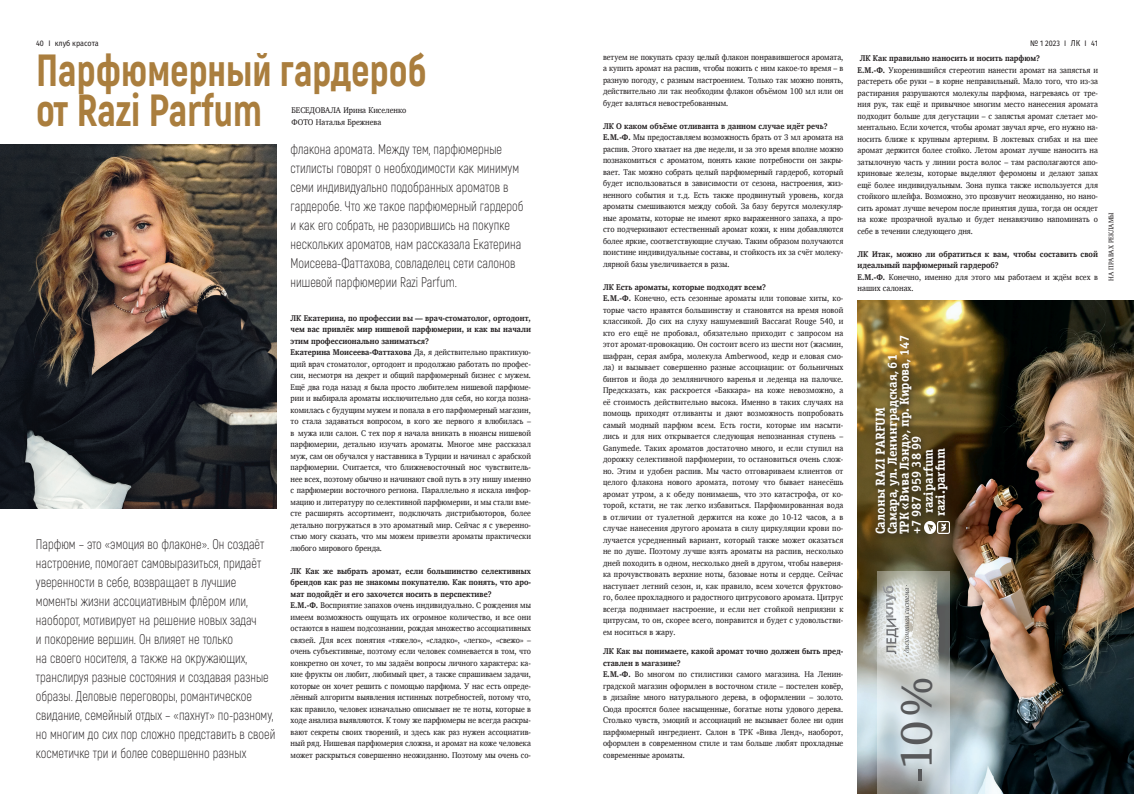
<style>
.page{position:relative;width:1134px;height:794px;background:#fff}
.page>*{position:absolute;margin:0;border:0;box-sizing:border-box;transform-origin:0 0}
.t1{font:800 45px/40px "Akrobat";color:#aa7e3e;scale:.9 1}
.t2{font:45px "Charis SIL";color:#57585a}
.t3{font:300 14px/19px "Akrobat";color:#231f20;scale:.9 1}
.t4{font:700 13px "Officina Serif CTT";color:#fff}
.t5{font:8.5px/11.5px "Charis SIL";color:#231f20;scale:.9 1}
.t6{font:700 8.5px/11.5px "Charis SIL";color:#231f20;scale:.9 1}
.t7{font:8px "Fira Sans";color:#231f20;scale:.9 1}
.t8{font:7px "Charis SIL";letter-spacing:.05em;color:#231f20;scale:.9 1}
.s1{font-size:8.5px}
.s2{font-weight:700}
.s3{font-weight:400}
.s4{font-size:50px}
</style>
<div class="page">
<img style="left:858px;top:301px;width:276px;height:493px">
<img style="left:0;top:144px;width:276px;height:364px">
<div style="left:872px;top:332px;width:83px;height:209px;background:#231f20;opacity:.75"></div>
<svg style="left:924px;top:522px;width:25px;height:11px"></svg>
<svg style="left:877px;top:571px;width:73px;height:223px;background:#bdc2c1"></svg>
<svg style="left:883px;top:586px;width:15px;height:68px"></svg>
<hr style="left:901px;top:585px;width:1px;height:71px;background:#fff">
<svg style="left:904px;top:585px;width:5px;height:71px"></svg>
<p class="t7" style="left:36px;top:38px;width:71px">40 I клуб красота</p>
<p class="t7" style="left:1030px;top:38px;width:77px">№ 1 2023 I <span class="s1">ЛК</span> I 41</p>
<p class="t5" style="left:603px;top:51px;width:269px;text-align:justify">ветуем не покупать сразу целый флакон понравившегося аромата, а купить аромат на распив, чтобы пожить с ним какое-то время – в разную погоду, с разным настроением. Только так можно понять, действительно ли так необходим флакон объёмом 100 мл или он будет валяться невостребованным.</p>
<p class="t5" style="left:603px;top:120px;width:269px"><span class="s2">ЛК О каком объёме отливанта в данном случае идёт речь?<br>Е.М.-Ф.</span> Мы предоставляем возможность брать от 3 мл аромата на распив. Этого хватает на две недели, и за это время вполне можно познакомиться с ароматом, понять какие потребности он закры&shy;вает. Так можно собрать целый парфюмерный гардероб, который будет использоваться в зависимости от сезона, настроения, жиз&shy;ненного события и т.д. Есть также продвинутый уровень, когда ароматы смешиваются между собой. За базу берутся молекуляр&shy;ные ароматы, которые не имеют ярко выраженного запаха, а про&shy;сто подчеркивают естественный аромат кожи, к ним добавляются более яркие, соответствующие случаю. Таким образом получаются поистине индивидуальные составы, и стойкость их за счёт молеку&shy;лярной базы увеличивается в разы.</p>
<p class="t5" style="left:603px;top:281px;width:269px"><span class="s2">ЛК Есть ароматы, которые подходят всем?<br>Е.М.-Ф.</span> Конечно, есть сезонные ароматы или топовые хиты, ко&shy;торые часто нравятся большинству и становятся на время новой классикой. До сих на слуху нашумевший Baccarat Rouge 540, и кто его ещё не пробовал, обязательно приходит с запросом на этот аромат-провокацию. Он состоит всего из шести нот (жасмин, шафран, серая амбра, молекула Amberwood, кедр и еловая смо&shy;ла) и вызывает совершенно разные ассоциации: от больничных бинтов и йода до земляничного варенья и леденца на палочке.<br>Предсказать, как раскроется «Баккара» на коже невозможно, а её стоимость действительно высока. Именно в таких случаях на помощь приходят отливанты и дают возможность попробовать самый модный парфюм всем. Есть гости, которые им насыти&shy;лись и для них открывается следующая непознанная ступень – Ganymede. Таких ароматов достаточно много, и если ступил на дорожку селективной парфюмерии, то остановиться очень слож&shy;но. Этим и удобен распив. Мы часто отговариваем клиентов от целого флакона нового аромата, потому что бывает нанесёшь аромат утром, а к обеду понимаешь, что это катастрофа, от ко&shy;торой, кстати, не так легко избавиться. Парфюмированная вода в отличии от туалетной держится на коже до 10-12 часов, а в случае нанесения другого аромата в силу циркуляции крови по&shy;лучается усредненный вариант, который также может оказаться не по душе. Поэтому лучше взять ароматы на распив, несколько дней походить в одном, несколько дней в другом, чтобы наверня&shy;ка прочувствовать верхние ноты, базовые ноты и сердце. Сейчас наступает летний сезон, и, как правило, всем хочется фруктово&shy;го, более прохладного и радостного цитрусового аромата. Цитрус всегда поднимает настроение, и если нет стойкой неприязни к цитрусам, то он, скорее всего, понравится и будет с удовольстви&shy;ем носиться в жару.</p>
<p class="t5" style="left:603px;top:645px;width:269px"><span class="s2">ЛК Как вы понимаете, какой аромат точно должен быть пред&shy;ставлен в магазине?<br>Е.М.-Ф.</span> Во многом по стилистики самого магазина. На Ленин&shy;градской магазин оформлен в восточном стиле – постелен ковёр, в дизайне много натурального дерева, в оформлении – золото.<br>Сюда просятся более насыщенные, богатые ноты удового дерева.<br>Столько чувств, эмоций и ассоциаций не вызывает более ни один парфюмерный ингредиент. Салон в ТРК «Вива Ленд», наоборот, оформлен в современном стиле и там больше любят прохладные современные ароматы.</p>
<h1 class="t1" style="left:36px;top:50px;width:436px">Парфюмерный гардероб от Razi Parfum</h1>
<p class="t5" style="left:857px;top:52px;width:269px"><span class="s2">ЛК Как правильно наносить и носить парфюм?<br>Е.М.-Ф.</span> Укоренившийся стереотип нанести аромат на запястья и растереть обе руки – в корне неправильный. Мало того, что из-за растирания разрушаются молекулы парфюма, нагреваясь от тре&shy;ния рук, так ещё и привычное многим место нанесения аромата подходит больше для дегустации – с запястья аромат слетает мо&shy;ментально. Если хочется, чтобы аромат звучал ярче, его нужно на&shy;носить ближе к крупным артериям. В локтевых сгибах и на шее аромат держится более стойко. Летом аромат лучше наносить на затылочную часть у линии роста волос – там располагаются апо&shy;криновые железы, которые выделяют феромоны и делают запах ещё более индивидуальным. Зона пупка также используется для стойкого шлейфа. Возможно, это прозвучит неожиданно, но нано&shy;сить аромат лучше вечером после принятия душа, тогда он осядет на коже прозрачной вуалью и будет ненавязчиво напоминать о себе в течении следующего дня.</p>
<p class="t6" style="left:857px;top:248px;width:269px">ЛК Итак, можно ли обратиться к вам, чтобы составить свой идеальный парфюмерный гардероб?<br>Е.М.-Ф. <span class="s3">Конечно, именно для этого мы работаем и ждём всех в наших салонах.</span></p>
<p class="t5" style="left:291px;top:105px;width:12px">Беседов</p>
<p class="t5" style="left:291px;top:105px;width:129px;text-indent:34px">ала Ирина Киселенко<br>ФОТО Наталья Брежнева</p>
<p class="t3" style="left:291px;top:140px;width:260px">флакона аромата. Между тем, парфюмерные стилисты говорят о необходимости как минимум семи индивидуально подобранных ароматов в гардеробе. Что же такое парфюмерный гардероб и как его собрать, не разорившись на покупке нескольких ароматов, нам рассказала Екатерина Моисеева-Фаттахова, совладелец сети салонов нишевой парфюмерии Razi Parfum.</p>
<p class="t5" style="left:291px;top:312px;width:269px"><span class="s2">ЛК Екатерина, по профессии вы — врач-стоматолог, ортодонт, чем вас привлёк мир нишевой парфюмерии, и как вы начали этим профессионально заниматься?<br>Екатерина Моисеева-Фаттахова</span> Да, я действительно практикую&shy;щий врач стоматолог, ортодонт и продолжаю работать по профес&shy;сии, несмотря на декрет и общий парфюмерный бизнес с мужем.<br>Ещё два года назад я была просто любителем нишевой парфюме&shy;рии и выбирала ароматы исключительно для себя, но когда позна&shy;комилась с будущим мужем и попала в его парфюмерный магазин, то стала задаваться вопросом, в кого же первого я влюбилась – в мужа или салон. С тех пор я начала вникать в нюансы нишевой парфюмерии, детально изучать ароматы. Многое мне рассказал муж, сам он обучался у наставника в Турции и начинал с арабской парфюмерии. Считается, что ближневосточный нос чувствитель&shy;нее всех, поэтому обычно и начинают свой путь в эту нишу именно с парфюмерии восточного региона. Параллельно я искала инфор&shy;мацию и литературу по селективной парфюмерии, и мы стали вме&shy;сте расширять ассортимент, подключать дистрибьюторов, более детально погружаться в это ароматный мир. Сейчас я с уверенно&shy;стью могу сказать, что мы можем привезти ароматы практически любого мирового бренда.</p>
<p class="t5" style="left:291px;top:565px;width:269px"><span class="s2">ЛК Как же выбрать аромат, если большинство селективных брендов как раз не знакомы покупателю. Как понять, что аро&shy;мат подойдёт и его захочется носить в перспективе?<br>Е.М.-Ф.</span> Восприятие запахов очень индивидуально. С рождения мы имеем возможность ощущать их огромное количество, и все они остаются в нашем подсознании, рождая множество ассоциативных связей. Для всех понятия «тяжело», «сладко», «легко», «свежо» – очень субъективные, поэтому если человек сомневается в том, что конкретно он хочет, то мы задаём вопросы личного характера: ка&shy;кие фрукты он любит, любимый цвет, а также спрашиваем задачи, которые он хочет решить с помощью парфюма. У нас есть опреде&shy;лённый алгоритм выявления истинных потребностей, потому что, как правило, человек изначально описывает не те ноты, которые в ходе анализа выявляются. К тому же парфюмеры не всегда раскры&shy;вают секреты своих творений, и здесь как раз нужен ассоциатив&shy;ный ряд. Нишевая парфюмерия сложна, и аромат на коже человека может раскрыться совершенно неожиданно. Поэтому мы очень со-</p>
<h3 class="t4" style="left:897px;top:534px;width:201px;rotate:-90deg">ТРК «Вива Лэнд», пр. Кирова, 147</h3>
<h3 class="t4" style="left:885px;top:534px;width:182px;rotate:-90deg">Самара, ул. Ленинградская, 61</h3>
<h3 class="t4" style="left:873px;top:534px;width:129px;rotate:-90deg">Салоны Razi Parfum</h3>
<h3 class="t4" style="left:909px;top:534px;width:100px;rotate:-90deg">+7 987 959 38 99</h3>
<h3 class="t4" style="left:921px;top:513px;width:66px;rotate:-90deg">raziparfum</h3>
<h3 class="t4" style="left:933px;top:516px;width:70px;rotate:-90deg">razi.parfum</h3>
<p class="t3" style="left:36px;top:534px;width:267px">Парфюм – это «эмоция во флаконе». Он создаёт настроение, помогает самовыразиться, придаёт уверенности в себе, возвращает в лучшие моменты жизни ассоциативным флёром или, наоборот, мотивирует на решение новых задач<br>и покорение вершин. Он влияет не только<br>на своего носителя, а также на окружающих, транслируя разные состояния и создавая разные образы. Деловые переговоры, романтическое свидание, семейный отдых – «пахнут» по-разному, но многим до сих пор сложно представить в своей косметичке три и более совершенно разных</p>
<h1 class="t2" style="left:890px;top:783px;width:108px;rotate:-90deg"><span class="s4">-</span>10 %</h1>
<p class="t8" style="left:1107px;top:280px;width:77px;rotate:-90deg">на правах рекламы</p>
</div>
